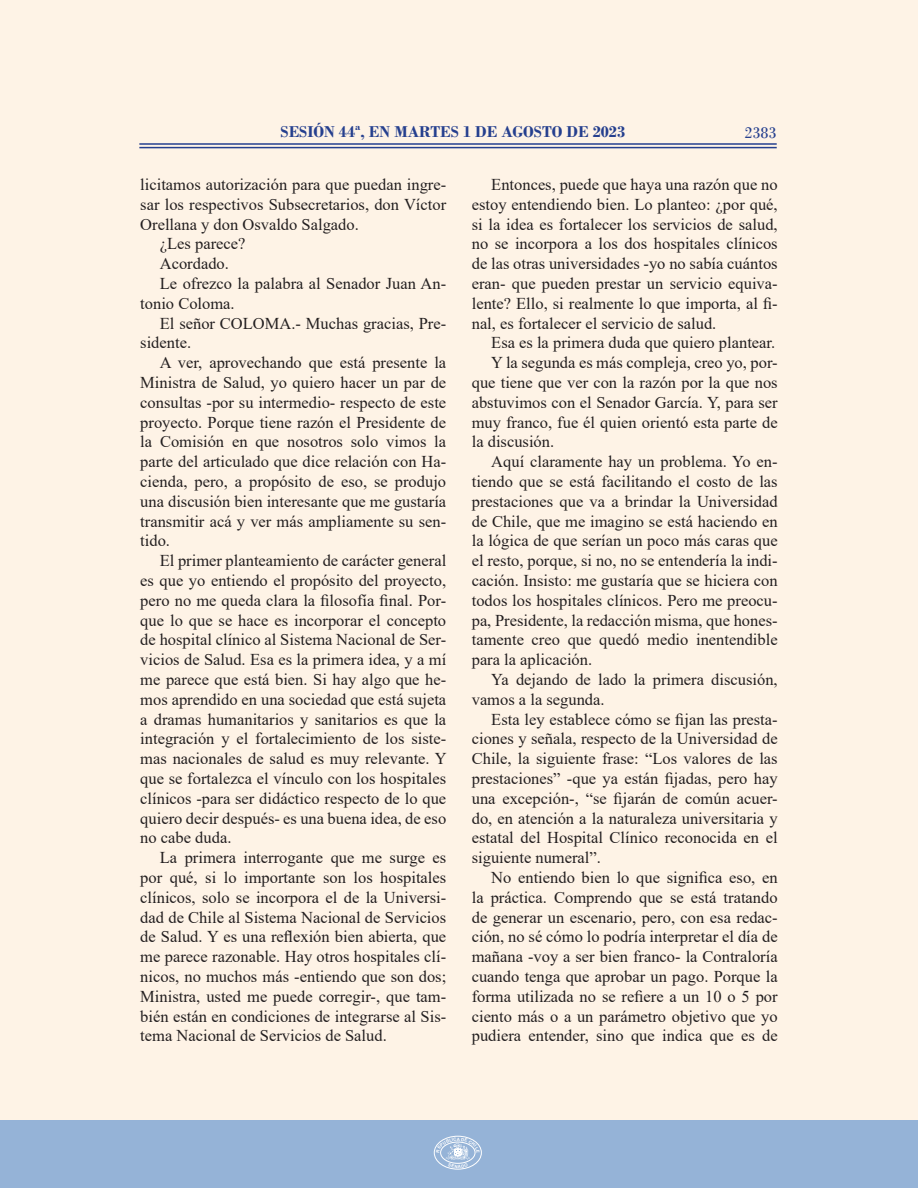
<style>
.page{position:relative;width:918px;height:1188px;background:#fff}
.page>*{position:absolute;margin:0;border:0;box-sizing:border-box;transform-origin:0 0}
.Párrafo_Texto_Sesión{font:16.5px/19.8px "Times New Roman";color:#231f20;text-align:justify}
.t1{font:700 16.5px "Bodoni";color:#253f8e}
.t2{font:16.5px "Bodoni";color:#253f8e}
.t3{font:700 4.5px "Arial";color:#fff}
</style>
<div class="page">
<hr style="left:139px;top:147px;width:638px;height:1px;background:#253f8e">
<hr style="left:139px;top:143px;width:638px;height:2px;background:#253f8e">
<div style="left:0;top:1120px;width:918px;height:68px;background:#95b3d7"></div>
<div style="left:434px;top:1136px;width:48px;height:33px;border:1px solid #fff;border-radius:50%"></div>
<svg style="left:436px;top:1137px;width:44px;height:31px"></svg>
<p class="t1" style="left:281px;top:122px;width:346px">SESIÓN 44ª, EN MARTES 1 DE AGOSTO DE 2023</p>
<p class="t2" style="left:744px;top:123px;width:34px">2383</p>
<p class="Párrafo_Texto_Sesión" style="left:140px;top:174px;width:307px">licitamos autorización para que puedan ingre&shy;sar los respectivos Subsecretarios, don Víctor Orellana y don Osvaldo Salgado.</p>
<p class="Párrafo_Texto_Sesión" style="left:160px;top:233px;width:87px">¿Les parece?</p>
<p class="Párrafo_Texto_Sesión" style="left:160px;top:253px;width:71px">Acordado.</p>
<p class="Párrafo_Texto_Sesión" style="left:140px;top:273px;width:307px;text-indent:20px">Le ofrezco la palabra al Senador Juan An&shy;tonio Coloma.</p>
<p class="Párrafo_Texto_Sesión" style="left:140px;top:313px;width:307px;text-indent:20px">El señor COLOMA.- Muchas gracias, Pre&shy;sidente.</p>
<p class="Párrafo_Texto_Sesión" style="left:140px;top:352px;width:307px;text-indent:20px">A ver, aprovechando que está presente la Ministra de Salud, yo quiero hacer un par de consultas -por su intermedio- respecto de este proyecto. Porque tiene razón el Presidente de la Comisión en que nosotros solo vimos la parte del articulado que dice relación con Ha&shy;cienda, pero, a propósito de eso, se produjo una discusión bien interesante que me gustaría transmitir acá y ver más ampliamente su sen&shy;tido.</p>
<p class="Párrafo_Texto_Sesión" style="left:140px;top:550px;width:308px;text-indent:20px">El primer planteamiento de carácter general es que yo entiendo el propósito del proyecto, pero no me queda clara la filosofía final. Por&shy;que lo que se hace es incorporar el concepto de hospital clínico al Sistema Nacional de Ser&shy;vicios de Salud. Esa es la primera idea, y a mí me parece que está bien. Si hay algo que he&shy;mos aprendido en una sociedad que está sujeta a dramas humanitarios y sanitarios es que la integración y el fortalecimiento de los siste&shy;mas nacionales de salud es muy relevante. Y que se fortalezca el vínculo con los hospitales clínicos -para ser didáctico respecto de lo que quiero decir después- es una buena idea, de eso no cabe duda.</p>
<p class="Párrafo_Texto_Sesión" style="left:140px;top:847px;width:307px;text-indent:20px">La primera interrogante que me surge es por qué, si lo importante son los hospitales clínicos, solo se incorpora el de la Universi&shy;dad de Chile al Sistema Nacional de Servicios de Salud. Y es una reflexión bien abierta, que me parece razonable. Hay otros hospitales clí&shy;nicos, no muchos más -entiendo que son dos; Ministra, usted me puede corregir-, que tam&shy;bién están en condiciones de integrarse al Sis&shy;tema Nacional de Servicios de Salud.</p>
<p class="Párrafo_Texto_Sesión" style="left:472px;top:174px;width:307px;text-indent:20px">Entonces, puede que haya una razón que no estoy entendiendo bien. Lo planteo: ¿por qué, si la idea es fortalecer los servicios de salud, no se incorpora a los dos hospitales clínicos de las otras universidades -yo no sabía cuántos eran- que pueden prestar un servicio equiva&shy;lente? Ello, si realmente lo que importa, al fi&shy;nal, es fortalecer el servicio de salud.</p>
<p class="Párrafo_Texto_Sesión" style="left:491px;top:332px;width:286px">Esa es la primera duda que quiero plantear.</p>
<p class="Párrafo_Texto_Sesión" style="left:472px;top:352px;width:307px;text-indent:20px">Y la segunda es más compleja, creo yo, por&shy;que tiene que ver con la razón por la que nos abstuvimos con el Senador García. Y, para ser muy franco, fue él quien orientó esta parte de la discusión.</p>
<p class="Párrafo_Texto_Sesión" style="left:472px;top:451px;width:307px;text-indent:20px">Aquí claramente hay un problema. Yo en&shy;tiendo que se está facilitando el costo de las prestaciones que va a brindar la Universidad de Chile, que me imagino se está haciendo en la lógica de que serían un poco más caras que el resto, porque, si no, no se entendería la indi&shy;cación. Insisto: me gustaría que se hiciera con todos los hospitales clínicos. Pero me preocu&shy;pa, Presidente, la redacción misma, que hones&shy;tamente creo que quedó medio inentendible para la aplicación.</p>
<p class="Párrafo_Texto_Sesión" style="left:472px;top:669px;width:307px;text-indent:20px">Ya dejando de lado la primera discusión, vamos a la segunda.</p>
<p class="Párrafo_Texto_Sesión" style="left:472px;top:709px;width:307px;text-indent:20px">Esta ley establece cómo se fijan las presta&shy;ciones y señala, respecto de la Universidad de Chile, la siguiente frase: “Los valores de las prestaciones” -que ya están fijadas, pero hay una excepción-, “se fijarán de común acuer&shy;do, en atención a la naturaleza universitaria y estatal del Hospital Clínico reconocida en el siguiente numeral”.</p>
<p class="Párrafo_Texto_Sesión" style="left:472px;top:867px;width:307px;text-indent:20px">No entiendo bien lo que significa eso, en la práctica. Comprendo que se está tratando de generar un escenario, pero, con esa redac&shy;ción, no sé cómo lo podría interpretar el día de mañana -voy a ser bien franco- la Contraloría cuando tenga que aprobar un pago. Porque la forma utilizada no se refiere a un 10 o 5 por ciento más o a un parámetro objetivo que yo pudiera entender, sino que indica que es de</p>
<p class="t3" style="left:457px;top:1136px;width:5px">A</p>
</div>
